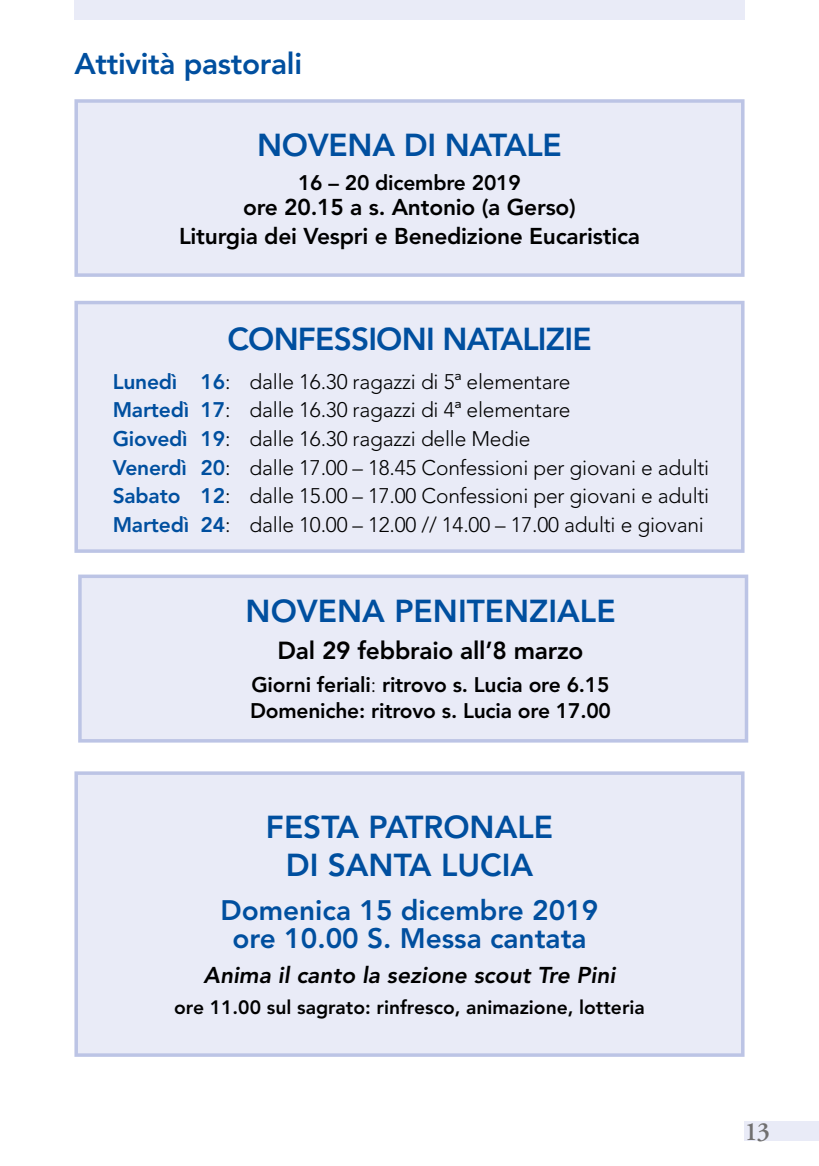
<style>
.page{position:relative;width:819px;height:1166px;background:#fff}
.page>*{position:absolute;margin:0;border:0;box-sizing:border-box;transform-origin:0 0}
.t1{font:800 31.5px/38px "Avenir";letter-spacing:-.005em;color:#004f9f;text-align:center}
.t2{font:800 31.5px "Avenir";letter-spacing:-.025em;color:#004f9f}
.t3{font:800 29.75px "Avenir";letter-spacing:-.01em;color:#004f9f}
.t4{font:800 28px/28px "Avenir";color:#004f9f;text-align:center}
.t5{font:600 26.25px "Adobe Garamond Pro";color:#706f6f}
.t6{font:800 24.5px "Avenir";letter-spacing:-.01em;color:#000}
.t7{font:800 22.75px/29.4px "Avenir";letter-spacing:-.01em;color:#000;text-align:center}
.t8{font:italic 800 22.75px "Avenir";color:#000}
.t9{font:300 21px/28.5px "Avenir";letter-spacing:-.01em;color:#000}
.t10{font:800 21px/25.9px "Avenir";letter-spacing:-.01em;color:#000}
.t11{font:800 19.25px "Avenir";color:#000}
.s1{font-weight:800;color:#004f9f}
.s2{font-weight:300}
</style>
<div class="page">
<div style="left:74px;top:0;width:670px;height:20px;background:#e9ebf7"></div>
<div style="left:744px;top:1121px;width:75px;height:20px;background:#e9ebf7"></div>
<div style="left:76px;top:101px;width:666px;height:174px;background:#e9ebf7"></div>
<div style="left:74px;top:99px;width:670px;height:178px;border:4px solid #bcc4e5"></div>
<div style="left:76px;top:773px;width:666px;height:282px;background:#e9ebf7"></div>
<div style="left:74px;top:771px;width:670px;height:286px;border:4px solid #bcc4e5"></div>
<div style="left:76px;top:302px;width:666px;height:249px;background:#e9ebf7"></div>
<div style="left:74px;top:301px;width:670px;height:252px;border:4px solid #bcc4e5"></div>
<div style="left:80px;top:576px;width:666px;height:165px;background:#e9ebf7"></div>
<div style="left:78px;top:574px;width:670px;height:168px;border:4px solid #bcc4e5"></div>
<h2 class="t3" style="left:74px;top:46px;width:229px">Attività pastorali</h2>
<h1 class="t1" style="left:257px;top:126px;width:306px">NOVENA DI NATALE</h1>
<p class="t10" style="left:298px;top:170px;width:224px">16 – 20 dicembre 2019</p>
<p class="t7" style="left:179px;top:192px;width:462px">ore 20.15 a s. Antonio (a Gerso)<br>Liturgia dei Vespri e Benedizione Eucaristica</p>
<h1 class="t2" style="left:227px;top:321px;width:365px">CONFESSIONI NATALIZIE</h1>
<p class="t9" style="left:113px;top:367px;width:598px"><span class="s1">Lunedì 16</span>: dalle 16.30 ragazzi di 5ª elementare<br><span class="s1">Martedì 17</span>: dalle 16.30 ragazzi di 4ª elementare<br><span class="s1">Giovedì 19</span>: dalle 16.30 ragazzi delle Medie<br><span class="s1">Venerdì 20</span>: dalle 17.00 – 18.45 Confessioni per giovani e adulti <span class="s1">Sabato 12</span>: dalle 15.00 – 17.00 Confessioni per giovani e adulti <span class="s1">Martedì 24</span>: dalle 10.00 – 12.00 // 14.00 – 17.00 adulti e giovani</p>
<h1 class="t1" style="left:245px;top:592px;width:371px">NOVENA PENITENZIALE</h1>
<p class="t6" style="left:277px;top:636px;width:307px">Dal 29 febbraio all’8 marzo</p>
<p class="t10" style="left:250px;top:672px;width:362px">Giorni feriali<span class="s2">:</span> ritrovo s. Lucia ore 6.15<br>Domeniche: ritrovo s. Lucia ore 17.00</p>
<h1 class="t1" style="left:266px;top:808px;width:288px">FESTA PATRONALE<br>DI SANTA LUCIA</h1>
<h3 class="t4" style="left:220px;top:896px;width:379px">Domenica 15 dicembre 2019 ore 10.00 S. Messa cantata</h3>
<p class="t8" style="left:203px;top:961px;width:413px">Anima il canto la sezione scout Tre Pini</p>
<p class="t11" style="left:174px;top:995px;width:472px">ore 11.00 sul sagrato: rinfresco, animazione, lotteria</p>
<p class="t5" style="left:744px;top:1116px;width:27px">13</p>
</div>
